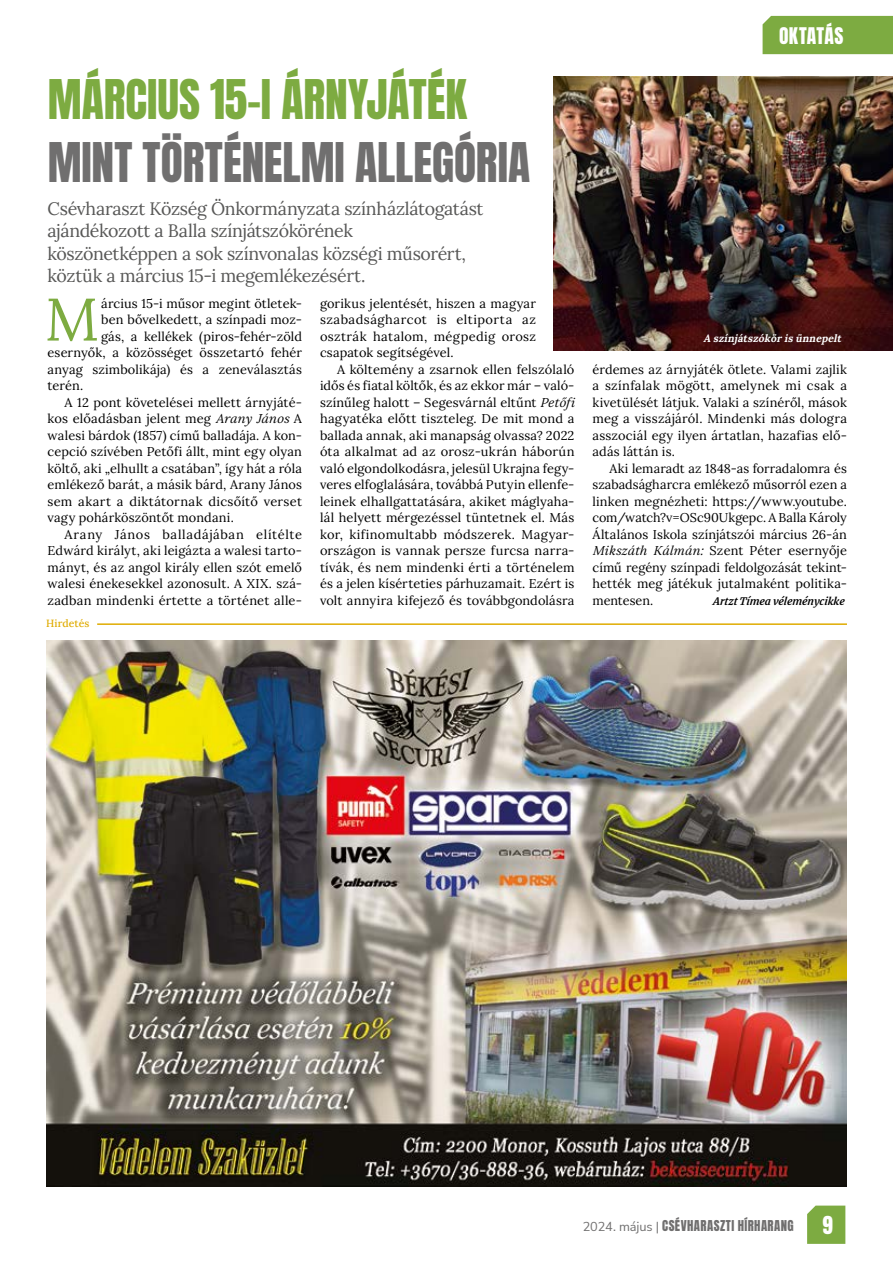
<style>
.page{position:relative;width:893px;height:1263px;background:#fff}
.page>*{position:absolute;margin:0;border:0;box-sizing:border-box;transform-origin:0 0}
.t1{font:59.85px "Lora";color:#7dab41}
.t2{font:46.5px "Anton";color:#706f6f}
.t3{font:46.5px "Anton";color:#7dab41}
.t4{font:21px "Anton";color:#fff}
.t5{font:19.5px "Anton";letter-spacing:.015em;color:#fff}
.t6{font:18px/22.5px "Lora";letter-spacing:-.02em;color:#575756}
.t7{font:12.75px/16.5px "Lora";letter-spacing:.015em;color:#000;text-align:justify}
.t8{font:12.75px "Anton";letter-spacing:.035em;color:#706f6f}
.t9{font:12.75px "Lora";letter-spacing:.05em;color:#000}
.t10{font:italic 700 10.5px "Lora";color:#fff}
.t11{font:italic 700 10.5px "Merriweather";letter-spacing:.01em;color:#000}
.t12{font:500 10.5px "Lora";letter-spacing:.005em;color:#dfab00}
.s1{font-style:italic}
.s2{font-family:"Nunito Sans"}
</style>
<div class="page">
<hr style="left:97px;top:623px;width:750px;height:2px;background:#dfab00">
<img style="left:46px;top:640px;width:801px;height:547px">
<img style="left:553px;top:77px;width:340px;height:274px">
<svg style="left:807px;top:1205px;width:38px;height:39px"></svg>
<div style="left:763px;top:16px;width:130px;height:38px;background:#7dab41"></div>
<h3 class="t5" style="left:779px;top:26px;width:66px">OKTATÁS</h3>
<h2 class="t3" style="left:48px;top:76px;width:421px">MÁRCIUS 15-I ÁRNYJÁTÉK</h2>
<h2 class="t2" style="left:48px;top:139px;width:484px">MINT TÖRTÉNELMI ALLEGÓRIA</h2>
<h3 class="t6" style="left:48px;top:196px;width:437px">Csévharaszt Község Önkormányzata színházlátogatást ajándékozott a Balla színjátszókörének köszönetképpen a sok színvonalas községi műsorért, köztük a március 15-i megemlékezésért.</h3>
<h1 class="t1" style="left:45px;top:274px;width:55px">M</h1>
<p class="t7" style="left:101px;top:294px;width:202px">árcius 15-i műsor megint ötletek-</p>
<p class="t7" style="left:320px;top:294px;width:218px">gorikus jelentését, hiszen a magyar szabadságharcot is eltiporta az osztrák hatalom, mégpedig orosz csapatok segítségével.</p>
<p class="t7" style="left:320px;top:360px;width:259px;text-align:left;text-indent:17px">A költemény a zsarnok ellen felszólaló idős és fiatal költők, és az ekkor már – való&shy;színűleg halott – Segesvárnál eltűnt <span class="s1">Petőfi </span>hagyatéka előtt tiszteleg. De mit mond a ballada annak, aki manapság olvassa? 2022 óta alkalmat ad az orosz-ukrán háborún való elgondolkodásra, jelesül Ukrajna fegy&shy;veres elfoglalására, továbbá Putyin ellenfe&shy;leinek elhallgattatására, akiket máglyaha&shy;lál helyett mérgezéssel tüntetnek el. Más kor, kifinomultabb módszerek. Magyar&shy;országon is vannak persze furcsa narra&shy;tívák, és nem mindenki érti a történelem és a jelen kísérteties párhuzamait. Ezért is volt annyira kifejező és továbbgondolásra</p>
<p class="t7" style="left:592px;top:360px;width:256px">érdemes az árnyjáték ötlete. Valami zajlik a színfalak mögött, amelynek mi csak a kivetülését látjuk. Valaki a színéről, mások meg a visszájáról. Mindenki más dologra asszociál egy ilyen ártatlan, hazafias elő&shy;adás láttán is.</p>
<p class="t7" style="left:101px;top:310px;width:202px">ben bővelkedett, a színpadi moz-</p>
<p class="t7" style="left:101px;top:327px;width:202px">gás, a kellékek (piros-fehér-zöld</p>
<p class="t7" style="left:48px;top:343px;width:256px">esernyők, a közösséget összetartó fehér</p>
<p class="t7" style="left:48px;top:360px;width:256px">anyag szimbolikája) és a zeneválasztás</p>
<p class="t7" style="left:48px;top:376px;width:37px">terén.</p>
<p class="t7" style="left:65px;top:393px;width:239px">A 12 pont követelései mellett árnyjáté-</p>
<p class="t7" style="left:48px;top:409px;width:256px">kos előadásban jelent meg <span class="s1">Arany János</span> A</p>
<p class="t7" style="left:48px;top:426px;width:256px">walesi bárdok (1857) című balladája. A kon-</p>
<p class="t7" style="left:48px;top:442px;width:256px">cepció szívében Petőfi állt, mint egy olyan</p>
<p class="t7" style="left:48px;top:459px;width:256px">költő, aki „elhullt a csatában”, így hát a róla</p>
<p class="t7" style="left:48px;top:475px;width:256px">emlékező barát, a másik bárd, Arany János</p>
<p class="t7" style="left:48px;top:492px;width:256px">sem akart a diktátornak dicsőítő verset</p>
<p class="t7" style="left:48px;top:508px;width:188px">vagy pohárköszöntőt mondani.</p>
<p class="t9" style="left:65px;top:524px;width:239px">Arany János balladájában elítélte</p>
<p class="t7" style="left:48px;top:541px;width:256px">Edwárd királyt, aki leigázta a walesi tarto-</p>
<p class="t7" style="left:48px;top:558px;width:256px">mányt, és az angol király ellen szót emelő</p>
<p class="t7" style="left:48px;top:574px;width:256px">walesi énekesekkel azonosult. A XIX. szá-</p>
<p class="t7" style="left:48px;top:591px;width:256px">zadban mindenki értette a történet alle-</p>
<p class="t10" style="left:703px;top:329px;width:142px">A színjátszókörisünnepelt</p>
<p class="t7" style="left:592px;top:459px;width:256px;text-indent:17px">Aki lemaradt az 1848-as forradalomra és szabadságharcra emlékező műsorról ezen a linken megnézheti: https://www.youtube. com/watch?v=OSc90Ukgepc. A Balla Károly Általános Iskola színjátszói március 26-án <span class="s1">Mikszáth Kálmán:</span> Szent Péter esernyője című regény színpadi feldolgozását tekint&shy;hették meg játékuk jutalmaként politika&shy;mentesen.</p>
<p class="t11" style="left:713px;top:593px;width:135px">ArtztTímea véleménycikke</p>
<p class="t12" style="left:46px;top:615px;width:45px">Hirdetés</p>
<p class="t8" style="left:583px;top:1219px;width:212px"><span class="s2">2024. május |</span> CSÉVHARASZTI HÍRHARANG</p>
<h3 class="t4" style="left:822px;top:1214px;width:12px">9</h3>
</div>
